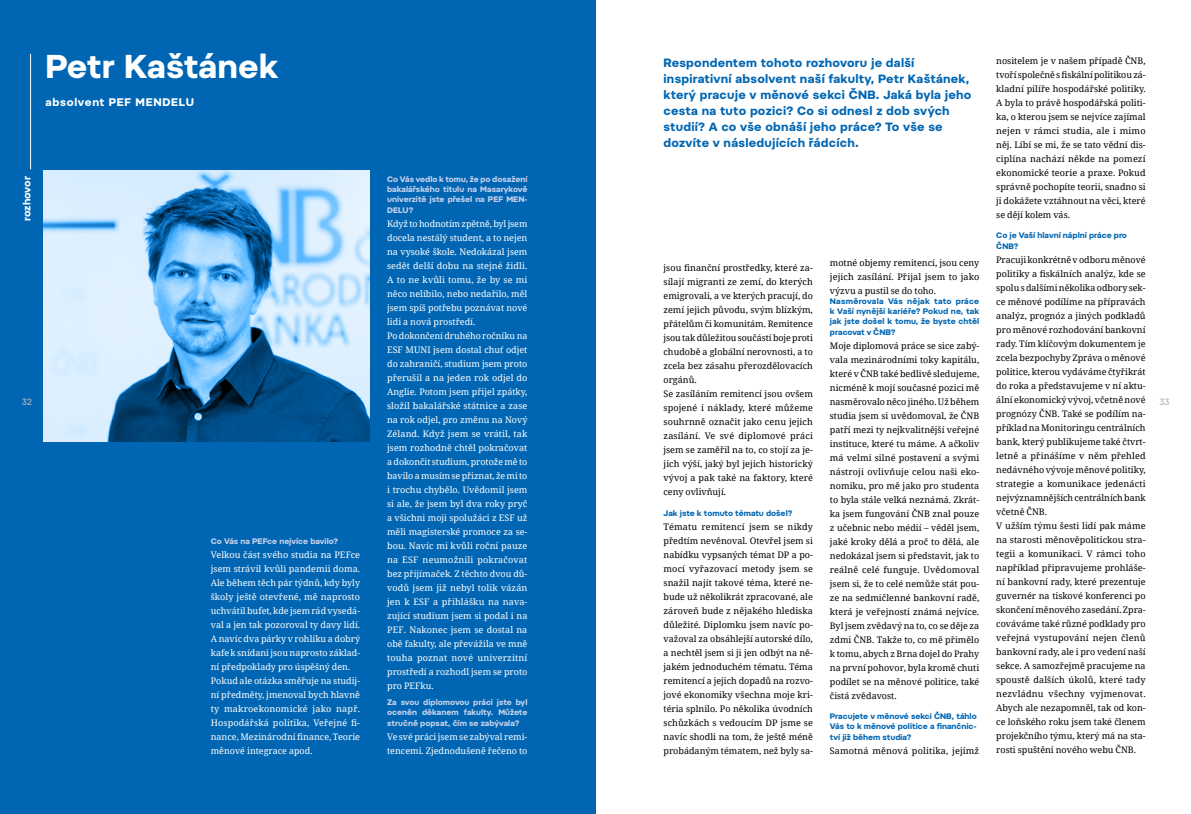
<style>
.page{position:relative;width:1191px;height:814px;background:#fff}
.page>*{position:absolute;margin:0;border:0;box-sizing:border-box;transform-origin:0 0}
.t1{font:700 33px "Pepi";color:#fff}
.t2{font:700 12px/16px "Pepi";letter-spacing:.02em;color:#0066b3}
.t3{font:700 11px "Pepi";letter-spacing:.06em;color:#fff}
.t4{font:700 10.3px "Pepi";letter-spacing:-.015em;color:#fff}
.t5{font:9px/14px "Noto Serif";color:#000;text-align:justify}
.t6{font:9px/14px "Noto Serif";color:#fff}
.t7{font:500 9px "Pepi";color:#b1b4b6}
.t8{font:700 8px/10px "Pepi";color:#0066b3}
.t9{font:700 8px/10px "Pepi";color:#c7d2ec;text-align:justify}
</style>
<div class="page">
<div style="left:0;top:0;width:595px;height:814px;background:#0066b3"></div>
<hr style="left:30px;top:54px;width:1px;height:115px;background:#fff">
<svg style="left:43px;top:170px;width:327px;height:272px;background:#8bb9dc"></svg>
<h1 class="t1" style="left:45px;top:46px;width:234px">Petr Kaštánek</h1>
<p class="t5" style="left:996px;top:53px;width:151px">nositelem je v našem případě ČNB, tvoří společně s fiskálnípolitikouzá&shy;kladní pilíře hospodářské politiky.<br>A byla to právě hospodářská politi&shy;ka, o kterou jsem se nejvíce zajímal nejen v rámci studia, ale i mimo něj. Líbí se mi, že se tato vědní dis&shy;ciplína nachází někde na pomezí ekonomické teorie a praxe. Pokud správně pochopíte teorii, snadno si ji dokážete vztáhnout na věci, které se dějí kolem vás.</p>
<p class="t8" style="left:996px;top:229px;width:132px;line-height:11px">Co je Vaší hlavní náplní práce pro<br>ČNB?</p>
<p class="t5" style="left:996px;top:252px;width:151px;text-align:left">Pracuji konkrétně v odboruměnové politiky a fiskálních analýz, kde se spolus dalšíminěkolika odbory sek&shy;ce měnové podílíme na přípravách analýz, prognóz a jiných podkladů pro měnové rozhodování bankovní rady. Tím klíčovým dokumentem je zcela bezpochyby Zpráva o měnové politice, kterou vydáváme čtyřikrát do roka a představujeme v ní aktu&shy;ální ekonomický vývoj, včetně nové prognózy ČNB. Také se podílím na&shy;příkladnaMonitoringucentrálních bank, který publikujeme také čtvrt&shy;letně a přinášíme v něm přehled nedávného vývoje měnové politiky, strategie a komunikace jedenácti nejvýznamnějších centrálních bank včetně ČNB.<br>V užším týmu šesti lidí pak máme na starosti měnověpolitickou stra&shy;tegii a komunikaci. V rámci toho například připravujeme prohláše&shy;ní bankovní rady, které prezentuje guvernér na tiskové konferenci po skončeníměnového zasedání. Zpra&shy;cováváme také různé podklady pro veřejná vystupování nejen členů bankovní rady, ale i pro vedení naší sekce. A samozřejmě pracujeme na spoustě dalších úkolů, které tady nezvládnu všechny vyjmenovat.<br>Abych ale nezapomněl, tak od kon&shy;ce loňského roku jsem také členem projekčního týmu, který má na sta&shy;rosti spuštění nového webu ČNB.</p>
<p class="t2" style="left:663px;top:54px;width:309px">Respondentem tohoto rozhovoru je další inspirativní absolvent naší fakulty, Petr Kaštánek, který pracuje v měnové sekci ČNB. Jaká byla jeho cesta na tuto pozici? Co si odnesl z dob svých studií? A co vše obnáší jeho práce? To vše se dozvíte v následujících řádcích.</p>
<p class="t3" style="left:45px;top:95px;width:150px">absolvent PEF MENDELU</p>
<p class="t4" style="left:20px;top:221px;width:46px;rotate:-90deg">rozhovor</p>
<p class="t9" style="left:387px;top:174px;width:142px">Co Vás vedlo k tomu, že po dosažení bakalářského titulu na Masarykově univerzitě jste přešel na PEF MEN-</p>
<p class="t9" style="left:387px;top:205px;width:28px">DELU?</p>
<p class="t6" style="left:387px;top:216px;width:142px">Když tohodnotímzpětně,byljsem docela nestálý student, a to nejen na vysoké škole. Nedokázal jsem sedět delší dobu na stejné židli.<br>A to ne kvůli tomu, že by se mi něco nelíbilo, nebo nedařilo, měl jsem spíš potřebu poznávat nové lidi a nová prostředí.<br>Podokončenídruhého ročníkuna<br>ESF MUNI jsem dostal chuť odjet do zahraničí, studium jsem proto přerušil a na jeden rok odjel do<br>Anglie. Potom jsem přijel zpátky, složil bakalářské státnice a zase na rok odjel, pro změnu na Nový<br>Zéland. Když jsem se vrátil, tak jsem rozhodně chtěl pokračovat a dokončit studium,protožemě to bavilo a musímsepřiznat, žemito i trochu chybělo. Uvědomil jsem si ale, že jsem byl dva roky pryč a všichni moji spolužáci z ESF už měli magisterské promoce za se&shy;bou. Navíc mi kvůli roční pauze na ESF neumožnili pokračovat bez přijímaček. Z těchto dvou dů&shy;vodů jsem již nebyl tolik vázán jen k ESF a přihlášku na nava&shy;zující studium jsem si podal i na<br>PEF. Nakonec jsem se dostal na obě fakulty, ale převážila ve mně touha poznat nové univerzitní prostředí a rozhodl jsem se proto pro PEFku.</p>
<p class="t9" style="left:387px;top:697px;width:142px">Za svou diplomovou práci jste byl oceněn děkanem fakulty. Můžete</p>
<p class="t9" style="left:387px;top:718px;width:134px">stručně popsat, čím se zabývala?</p>
<p class="t6" style="left:387px;top:729px;width:142px">Ve své práci jsem se zabýval remi&shy;tencemi. Zjednodušeně řečeno to</p>
<p class="t5" style="left:830px;top:255px;width:151px">motné objemy remitencí, jsou ceny jejich zasílání. Přijal jsem to jako výzvu a pustil se do toho.</p>
<p class="t8" style="left:830px;top:296px;width:151px;text-align:justify">Nasměrovala Vás nějak tato práce k Vaší nynější kariéře? Pokud ne, tak jak jste došel k tomu, že byste chtěl</p>
<p class="t8" style="left:830px;top:327px;width:67px">pracovat v ČNB?</p>
<p class="t5" style="left:830px;top:338px;width:151px">Moje diplomová práce se sice zabý&shy;vala mezinárodními toky kapitálu, které v ČNB také bedlivě sledujeme, nicméně k mojí současné pozici mě nasměrovaloněco jiného. Užběhem studia jsem si uvědomoval, že ČNB patří mezi ty nejkvalitnější veřejné instituce, které tu máme. A ačkoliv má velmi silné postavení a svými nástroji ovlivňuje celou naši eko&shy;nomiku, pro mě jako pro studenta to byla stále velká neznámá. Zkrát&shy;ka jsem fungování ČNB znal pouze z učebnic nebo médií – věděl jsem, jaké kroky dělá a proč to dělá, ale nedokázal jsem si představit, jak to reálně celé funguje. Uvědomoval jsem si, že to celé nemůže stát pou&shy;ze na sedmičlenné bankovní radě, která je veřejnosti známá nejvíce.<br>Byl jsem zvědavý na to, co se děje za zdmi ČNB. Takže to, co mě přimělo k tomu, abych z Brna dojel do Prahy na první pohovor, byla kromě chuti podílet se na měnové politice, také čistá zvědavost.</p>
<p class="t8" style="left:830px;top:711px;width:148px">Pracujete v měnové sekci ČNB, táhlo<br>Vás to k měnové politice a finančnic-</p>
<p class="t8" style="left:830px;top:732px;width:83px">tví již během studia?</p>
<p class="t5" style="left:830px;top:743px;width:151px">Samotná měnová politika, jejímž</p>
<p class="t5" style="left:663px;top:260px;width:151px;text-align:left">jsou finanční prostředky, které za&shy;sílají migranti ze zemí, do kterých emigrovali, a ve kterých pracují, do zemí jejich původu, svým blízkým, přátelům či komunitám. Remitence jsoutakdůležitousoučástíbojeproti chudobě a globální nerovnosti, a to zcela bez zásahu přerozdělovacích orgánů.<br>Se zasíláním remitencí jsou ovšem spojené i náklady, které můžeme souhrnně označit jako cenu jejich zasílání. Ve své diplomové práci jsem se zaměřil na to, co stojí za je&shy;jich výší, jaký byl jejich historický vývoj a pak také na faktory, které ceny ovlivňují.</p>
<p class="t8" style="left:663px;top:508px;width:130px">Jak jste k tomuto tématu došel?</p>
<p class="t5" style="left:663px;top:519px;width:151px">Tématu remitencí jsem se nikdy předtím nevěnoval. Otevřel jsem si nabídku vypsaných témat DP a po&shy;mocí vyřazovací metody jsem se snažil najít takové téma, které ne&shy;bude už několikrát zpracované, ale zároveň bude z nějakého hlediska důležité. Diplomku jsem navíc po&shy;važoval za obsáhlejší autorské dílo, a nechtěl jsem si ji jen odbýt na ně&shy;jakém jednoduchém tématu. Téma remitencí a jejich dopadů na rozvo&shy;jové ekonomiky všechna moje kri&shy;téria splnilo. Po několika úvodních schůzkách s vedoucím DP jsme se navíc shodli na tom, že ještě méně probádaným tématem, než byly sa-</p>
<p class="t7" style="left:22px;top:396px;width:12px">32</p>
<p class="t7" style="left:1159px;top:396px;width:12px">33</p>
<p class="t9" style="left:211px;top:536px;width:129px">Co Vás na PEFce nejvíce bavilo?</p>
<p class="t6" style="left:211px;top:547px;width:151px">Velkou část svého studia na PEFce jsem strávil kvůli pandemii doma.<br>Ale během těch pár týdnů, kdy byly školy ještě otevřené, mě naprosto uchvátil bufet, kde jsem rád vysedá&shy;val a jen tak pozoroval ty davy lidí.<br>A navíc dva párky v rohlíku a dobrý kafe k snídani jsou naprosto základ&shy;ní předpoklady pro úspěšný den.<br>Pokud ale otázka směřuje na studij&shy;ní předměty, jmenoval bych hlavně ty makroekonomické jako např.<br>Hospodářská politika, Veřejné fi&shy;nance, Mezinárodní finance, Teorie měnové integrace apod.</p>
</div>
